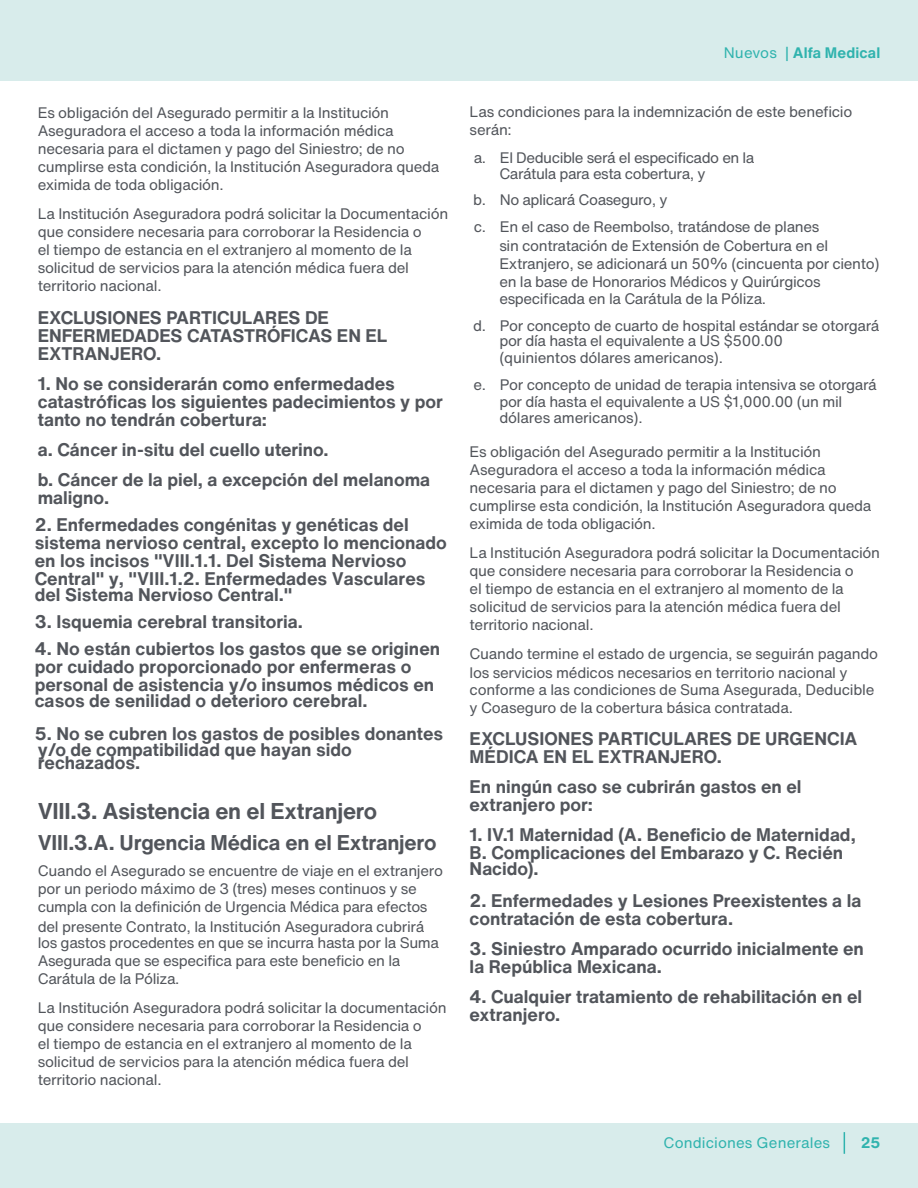
<style>
.page{position:relative;width:918px;height:1188px;background:#fff}
.page>*{position:absolute;margin:0;border:0;box-sizing:border-box;transform-origin:0 0}
.TEXTO{font:700 22.5px "Helvetica Now Text";letter-spacing:-.01em;color:#52555b}
.TEXTO-2{font:700 21px "Helvetica Now Text";letter-spacing:-.01em;color:#52555b}
.EXLCUSIONES{font:700 18px/18px "Helvetica Now Text";color:#52555b}
.TEXTO-3{font:700 18px/12.9px "Helvetica Now Text";color:#52555b}
.EXLCUSIONES-2{font:15px/18px "Helvetica Now Text";letter-spacing:-.02em;color:#52555b}
.TEXTO-4{font:15px/18px "Helvetica Now Text";letter-spacing:-.02em;color:#52555b}
.t1{font:700 15px "Helvetica Now Text";letter-spacing:.005em;color:#30b3ae}
.t2{font:15px "Helvetica Now Text";letter-spacing:.005em;color:#30b3ae}
.s1{font-weight:400}
</style>
<div class="page">
<div style="left:0;top:0;width:918px;height:81px;background:#d8eceb"></div>
<div style="left:0;top:1124px;width:918px;height:64px;background:#d8eceb"></div>
<svg style="left:844px;top:1132px;width:1px;height:22px"></svg>
<p class="TEXTO-4" style="left:38px;top:104px;width:403px">Es obligación del Asegurado permitir a la Institución Aseguradora el acceso a toda la información médica necesaria para el dictamen y pago del Siniestro; de no cumplirse esta condición, la Institución Aseguradora queda eximida de toda obligación.</p>
<p class="TEXTO-4" style="left:38px;top:205px;width:412px">La Institución Aseguradora podrá solicitar la Documentación que considere necesaria para corroborar la Residencia o<br>el tiempo de estancia en el extranjero al momento de la solicitud de servicios para la atención médica fuera del territorio nacional.</p>
<p class="EXLCUSIONES" style="left:38px;top:308px;width:351px">EXCLUSIONES PARTICULARES DE<br>ENFERMEDADES CATASTRÓFICAS EN EL<br>EXTRANJERO.</p>
<p class="EXLCUSIONES" style="left:38px;top:374px;width:407px">1. No se considerarán como enfermedades catastróficas los siguientes padecimientos y por tanto no tendrán cobertura:</p>
<p class="EXLCUSIONES" style="left:38px;top:440px;width:292px">a. Cáncer in-situ del cuello uterino.</p>
<p class="EXLCUSIONES" style="left:38px;top:470px;width:394px">b. Cáncer de la piel, a excepción del melanoma maligno.</p>
<p class="EXLCUSIONES" style="left:35px;top:515px;width:414px">2. Enfermedades congénitas y genéticas del sistema nervioso central, excepto lo mencionado en los incisos "VIII.1.1. Del Sistema Nervioso Central" y, "VIII.1.2. Enfermedades Vasculares</p>
<p class="EXLCUSIONES" style="left:35px;top:585px;width:259px">del Sistema Nervioso Central."</p>
<p class="EXLCUSIONES" style="left:35px;top:613px;width:270px">3. Isquemia cerebral transitoria.</p>
<p class="EXLCUSIONES" style="left:35px;top:639px;width:407px">4. No están cubiertos los gastos que se originen por cuidado proporcionado por enfermeras o personal de asistencia y/o insumos médicos en</p>
<p class="EXLCUSIONES" style="left:35px;top:691px;width:334px">casos de senilidad o deterioro cerebral.</p>
<p class="EXLCUSIONES" style="left:35px;top:724px;width:410px">5. No se cubren los gastos de posibles donantes</p>
<p class="TEXTO-3" style="left:38px;top:743px;width:316px">y/o de compatibilidad que hayan sido rechazados.</p>
<p class="TEXTO" style="left:38px;top:794px;width:341px">VIII.3. Asistencia en el Extranjero</p>
<p class="TEXTO-2" style="left:38px;top:826px;width:400px">VIII.3.A. Urgencia Médica en el Extranjero</p>
<p class="TEXTO-4" style="left:38px;top:861px;width:407px">Cuando el Asegurado se encuentre de viaje en el extranjero por un periodo máximo de 3 (tres) meses continuos y se cumpla con la definición de Urgencia Médica para efectos</p>
<p class="TEXTO-4" style="left:38px;top:918px;width:403px;line-height:16.4px">del presente Contrato, la Institución Aseguradora cubrirá los gastos procedentes en que se incurra hasta por la Suma</p>
<p class="TEXTO-4" style="left:38px;top:951px;width:364px">Asegurada que se especifica para este beneficio en la<br>Carátula de la Póliza.</p>
<p class="TEXTO-4" style="left:38px;top:998px;width:410px">La Institución Aseguradora podrá solicitar la documentación que considere necesaria para corroborar la Residencia o<br>el tiempo de estancia en el extranjero al momento de la solicitud de servicios para la atención médica fuera del territorio nacional.</p>
<p class="t1" style="left:724px;top:42px;width:158px"><span class="s1">Nuevos |</span> Alfa Medical</p>
<p class="TEXTO-4" style="left:470px;top:102px;width:384px">Las condiciones para la indemnización de este beneficio serán:</p>
<p class="EXLCUSIONES-2" style="left:499px;top:149px;width:257px;line-height:16.5px;text-indent:-26px">a. El Deducible será el especificado en la<br>Carátula para esta cobertura, y</p>
<p class="EXLCUSIONES-2" style="left:473px;top:185px;width:348px;line-height:27px">b. No aplicará Coaseguro, y<br>c. En el caso de Reembolso, tratándose de planes</p>
<p class="EXLCUSIONES-2" style="left:499px;top:236px;width:382px">sin contratación de Extensión de Cobertura en el<br>Extranjero, se adicionará un 50% (cincuenta por ciento) en la base de Honorarios Médicos y Quirúrgicos</p>
<p class="EXLCUSIONES-2" style="left:473px;top:284px;width:408px;line-height:27px;text-indent:26px">especificada en la Carátula de la Póliza.<br>d. Por concepto de cuarto de hospital estándar se otorgará</p>
<p class="EXLCUSIONES-2" style="left:499px;top:332px;width:285px;line-height:17.1px">por día hasta el equivalente a US $500.00 (quinientos dólares americanos).</p>
<p class="EXLCUSIONES-2" style="left:474px;top:376px;width:405px;line-height:17.1px;text-align:center">e. Por concepto de unidad de terapia intensiva se otorgará por día hasta el equivalente a US $1,000.00 (un mil</p>
<p class="EXLCUSIONES-2" style="left:499px;top:408px;width:145px">dólares americanos).</p>
<p class="EXLCUSIONES-2" style="left:470px;top:442px;width:403px">Es obligación del Asegurado permitir a la Institución Aseguradora el acceso a toda la información médica necesaria para el dictamen y pago del Siniestro; de no cumplirse esta condición, la Institución Aseguradora queda eximida de toda obligación.</p>
<p class="EXLCUSIONES-2" style="left:470px;top:543px;width:412px">La Institución Aseguradora podrá solicitar la Documentación que considere necesaria para corroborar la Residencia o<br>el tiempo de estancia en el extranjero al momento de la solicitud de servicios para la atención médica fuera del territorio nacional.</p>
<p class="EXLCUSIONES-2" style="left:470px;top:643px;width:410px;line-height:19.6px">Cuando termine el estado de urgencia, se seguirán pagando los servicios médicos necesarios en territorio nacional y</p>
<p class="EXLCUSIONES-2" style="left:470px;top:680px;width:406px">conforme a las condiciones de Suma Asegurada, Deducible y Coaseguro de la cobertura básica contratada.</p>
<p class="EXLCUSIONES" style="left:470px;top:729px;width:389px">EXCLUSIONES PARTICULARES DE URGENCIA<br>MÉDICA EN EL EXTRANJERO.</p>
<p class="EXLCUSIONES" style="left:470px;top:777px;width:334px">En ningún caso se cubrirán gastos en el extranjero por:</p>
<p class="EXLCUSIONES" style="left:470px;top:825px;width:388px">1. IV.1 Maternidad (A. Beneficio de Maternidad,<br>B. Complicaciones del Embarazo y C. Recién</p>
<p class="EXLCUSIONES" style="left:470px;top:859px;width:71px">Nacido).</p>
<p class="EXLCUSIONES" style="left:470px;top:891px;width:393px">2. Enfermedades y Lesiones Preexistentes a la contratación de esta cobertura.</p>
<p class="EXLCUSIONES" style="left:470px;top:939px;width:396px">3. Siniestro Amparado ocurrido inicialmente en la República Mexicana.</p>
<p class="EXLCUSIONES" style="left:470px;top:987px;width:394px">4. Cualquier tratamiento de rehabilitación en el extranjero.</p>
<p class="t2" style="left:664px;top:1132px;width:168px">Condiciones Generales</p>
<p class="t1" style="left:861px;top:1131px;width:21px">25</p>
</div>
